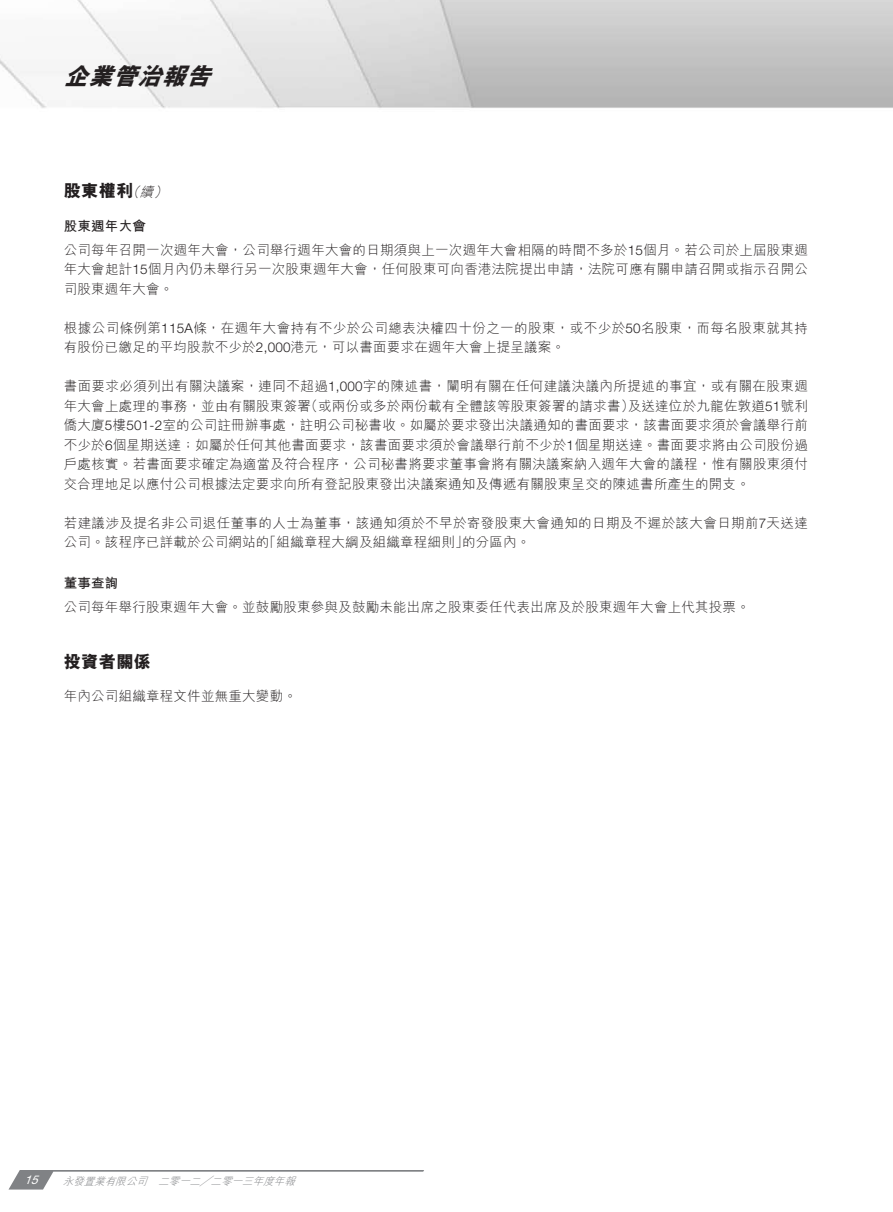
<style>
.page{position:relative;width:893px;height:1212px;background:#fff}
.page>*{position:absolute;margin:0;border:0;box-sizing:border-box;transform-origin:0 0}
.t1{font:italic 800 24px "M Hei HK";color:#231f20}
.t2{font:800 17.25px "M Hei HK";letter-spacing:.015em;color:#231f20}
.t3{font:300 13.5px/19.5px "M Hei HK";letter-spacing:.02em;color:#231f20}
.t4{font:italic 12px "Helvetica Neue LT Std";color:#fff}
.t5{font:italic 300 10.5px "M Hei HK";color:#808285}
.s1{font-weight:300;font-style:italic;font-size:13.5px}
.s2{font-weight:700}
.s3{font-family:"Helvetica Neue LT Std"}
</style>
<div class="page">
<img style="left:0;top:0;width:893px;height:1190px">
<svg style="left:9px;top:1170px;width:415px;height:19px"></svg>
<p class="t1" style="left:64px;top:60px;width:160px">企業管治報告</p>
<p class="t2" style="left:64px;top:179px;width:109px">股東權利<span class="s1">（續）</span></p>
<p class="t3" style="left:64px;top:214px;width:746px;line-height:23.7px"><span class="s2">股東週年大會<br></span>公司每年召開一次週年大會，公司舉行週年大會的日期須與上一次週年大會相隔的時間不多於<span class="s3">15</span>個月。若公司於上屆股東週</p>
<p class="t3" style="left:64px;top:259px;width:746px">年大會起計<span class="s3">15</span>個月內仍未舉行另一次股東週年大會，任何股東可向香港法院提出申請，法院可應有關申請召開或指示召開公司股東週年大會。</p>
<p class="t3" style="left:64px;top:318px;width:746px">根據公司條例第<span class="s3">115A</span>條，在週年大會持有不少於公司總表決權四十份之一的股東，或不少於<span class="s3">50</span>名股東，而每名股東就其持有股份已繳足的平均股款不少於<span class="s3">2,000</span>港元，可以書面要求在週年大會上提呈議案。</p>
<p class="t3" style="left:64px;top:376px;width:746px;text-align:justify">書面要求必須列出有關決議案，連同不超過<span class="s3">1,000</span>字的陳述書，闡明有關在任何建議決議內所提述的事宜，或有關在股東週年大會上處理的事務，並由有關股東簽署（或兩份或多於兩份載有全體該等股東簽署的請求書）及送達位於九龍佐敦道<span class="s3">51</span>號利僑大廈<span class="s3">5</span>樓<span class="s3">501-2</span>室的公司註冊辦事處，註明公司秘書收。如屬於要求發出決議通知的書面要求，該書面要求須於會議舉行前不少於<span class="s3">6</span>個星期送達；如屬於任何其他書面要求，該書面要求須於會議舉行前不少於<span class="s3">1</span>個星期送達。書面要求將由公司股份過戶處核實。若書面要求確定為適當及符合程序，公司秘書將要求董事會將有關決議案納入週年大會的議程，惟有關股東須付交合理地足以應付公司根據法定要求向所有登記股東發出決議案通知及傳遞有關股東呈交的陳述書所產生的開支。</p>
<p class="t3" style="left:64px;top:513px;width:746px">若建議涉及提名非公司退任董事的人士為董事，該通知須於不早於寄發股東大會通知的日期及不遲於該大會日期前<span class="s3">7</span>天送達公司。該程序已詳載於公司網站的「組織章程大綱及組織章程細則」的分區內。</p>
<p class="t3" style="left:64px;top:571px;width:688px;line-height:23.7px"><span class="s2">董事查詢<br></span>公司每年舉行股東週年大會。並鼓勵股東參與及鼓勵未能出席之股東委任代表出席及於股東週年大會上代其投票。</p>
<p class="t2" style="left:64px;top:650px;width:89px">投資者關係</p>
<p class="t3" style="left:64px;top:685px;width:235px">年內公司組織章程文件並無重大變動。</p>
<p class="t4" style="left:24px;top:1173px;width:20px">15</p>
<p class="t5" style="left:63px;top:1174px;width:238px">永發置業有限公司二零一二╱二零一三年度年報</p>
</div>
